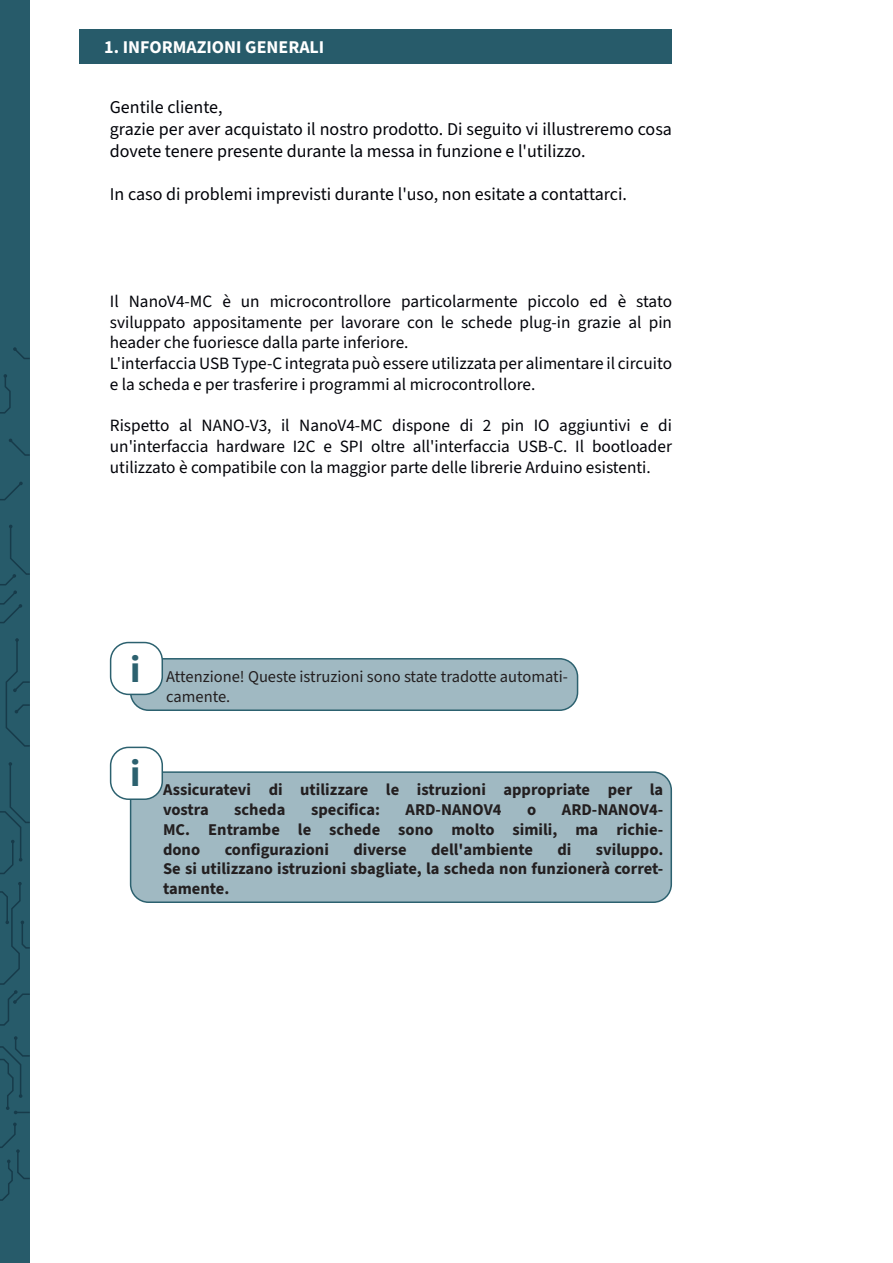
<style>
.page{position:relative;width:893px;height:1263px;background:#fff}
.page>*{position:absolute;margin:0;border:0;box-sizing:border-box;transform-origin:0 0}
.t1{font:700 37.5px "Source Sans 3";color:#2c616f}
.t2{font:18px/21.6px "Source Sans 3";color:#000208}
.t3{font:700 18px "Source Sans 3";color:#fff}
.Default{font:17.25px/20.7px "Source Sans 3";color:#000208;text-align:justify}
.t4{font:700 16.5px/19.8px "Source Sans 3";color:#231f20;text-align:justify}
.t5{font:16.5px/19.8px "Source Sans 3";color:#231f20}
</style>
<div class="page">
<div style="left:0;top:0;width:30px;height:1263px;background:#275b6a"></div>
<div style="left:80px;top:30px;width:592px;height:34px;background:#275b6a"></div>
<svg style="left:0;top:1122px;width:30px;height:79px"></svg>
<svg style="left:0;top:1036px;width:30px;height:78px"></svg>
<svg style="left:0;top:882px;width:30px;height:144px"></svg>
<svg style="left:0;top:762px;width:30px;height:112px"></svg>
<svg style="left:5px;top:638px;width:25px;height:109px"></svg>
<svg style="left:0;top:525px;width:30px;height:99px"></svg>
<svg style="left:0;top:482px;width:23px;height:19px"></svg>
<svg style="left:9px;top:438px;width:21px;height:18px"></svg>
<svg style="left:0;top:374px;width:11px;height:40px"></svg>
<svg style="left:13px;top:347px;width:17px;height:12px"></svg>
<div style="left:131px;top:659px;width:447px;height:51px;background:#a0b9c2;border-radius:18px"></div>
<div style="left:130px;top:658px;width:448px;height:53px;border:2px solid #2c616f;border-radius:18px"></div>
<div style="left:111px;top:642px;width:51px;height:52px;background:#fff;border-radius:18px"></div>
<div style="left:110px;top:642px;width:53px;height:53px;border:2px solid #2c616f;border-radius:18px"></div>
<div style="left:131px;top:772px;width:540px;height:130px;background:#a0b9c2;border-radius:18px"></div>
<div style="left:130px;top:771px;width:542px;height:132px;border:2px solid #2c616f;border-radius:18px"></div>
<div style="left:111px;top:747px;width:51px;height:52px;background:#fff;border-radius:18px"></div>
<div style="left:110px;top:747px;width:53px;height:53px;border:2px solid #2c616f;border-radius:18px"></div>
<p class="t3" style="left:104px;top:35px;width:222px">1. INFORMAZIONI GENERALI</p>
<p class="t2" style="left:110px;top:97px;width:114px">Gentile cliente,</p>
<p class="t2" style="left:110px;top:118px;width:564px">grazie per aver acquistato il nostro prodotto. Di seguito vi illustreremo cosa dovete tenere presente durante la messa in funzione e l'utilizzo.</p>
<p class="t2" style="left:110px;top:183px;width:519px">In caso di problemi imprevisti durante l'uso, non esitate a contattarci.</p>
<p class="Default" style="left:110px;top:291px;width:564px">Il NanoV4-MC è un microcontrollore particolarmente piccolo ed è stato sviluppato appositamente per lavorare con le schede plug-in grazie al pin header che fuoriesce dalla parte inferiore.</p>
<p class="Default" style="left:110px;top:353px;width:564px">L'interfaccia USB Type-C integrata può essere utilizzata per alimentare il circuito e la scheda e per trasferire i programmi al microcontrollore.</p>
<p class="Default" style="left:110px;top:415px;width:564px">Rispetto al NANO-V3, il NanoV4-MC dispone di 2 pin IO aggiuntivi e di un'interfaccia hardware I2C e SPI oltre all'interfaccia USB-C. Il bootloader utilizzato è compatibile con la maggior parte delle librerie Arduino esistenti.</p>
<p class="t1" style="left:130px;top:645px;width:12px">i</p>
<p class="t1" style="left:130px;top:749px;width:12px">i</p>
<p class="t5" style="left:166px;top:667px;width:403px">Attenzione! Queste istruzioni sono state tradotte automati&shy;camente.</p>
<p class="t4" style="left:163px;top:780px;width:502px">Assicuratevi di utilizzare le istruzioni appropriate per la vostra</p>
<p class="t4" style="left:234px;top:799px;width:53px">scheda</p>
<p class="t4" style="left:311px;top:799px;width:70px">specifica:</p>
<p class="t4" style="left:406px;top:799px;width:97px">ARD-NANOV4</p>
<p class="t4" style="left:527px;top:799px;width:11px">o</p>
<p class="t4" style="left:163px;top:799px;width:502px;text-indent:399px">ARD-NANOV4- MC. Entrambe le schede sono molto simili, ma richie&shy;dono</p>
<p class="t4" style="left:163px;top:839px;width:502px;text-indent:433px">sviluppo.<br>Se si utilizzano istruzioni sbagliate, la scheda non funzionerà corret&shy;tamente.</p>
<p class="t4" style="left:225px;top:839px;width:106px">configurazioni</p>
<p class="t4" style="left:353px;top:839px;width:55px">diverse</p>
<p class="t4" style="left:431px;top:839px;width:103px">dell'ambiente</p>
<p class="t4" style="left:557px;top:839px;width:16px">di</p>
</div>
